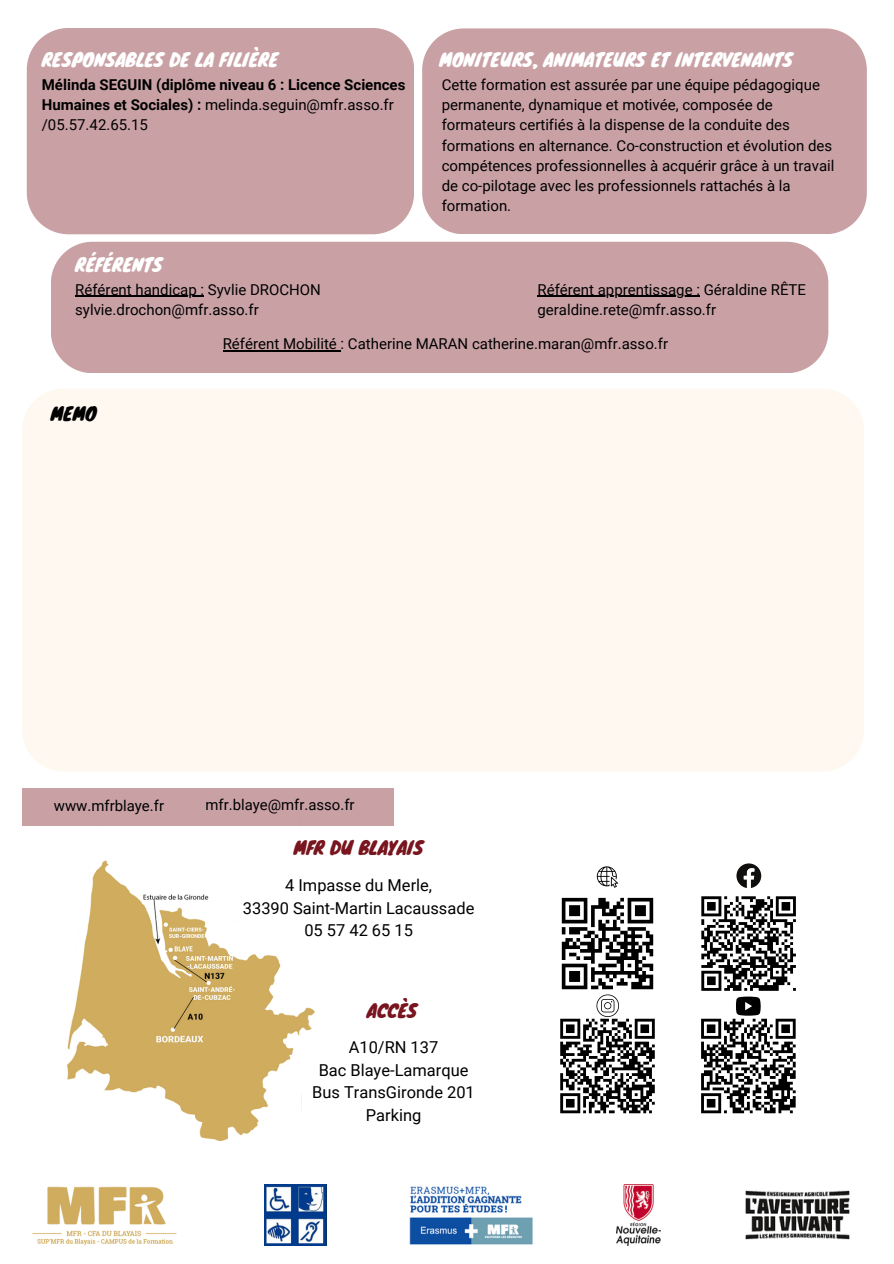
<style>
.page{position:relative;width:894px;height:1264px;background:#fff}
.page>*{position:absolute;margin:0;border:0;box-sizing:border-box;transform-origin:0 0}
.t1{font:18px "Knewave";color:#fff}
.t2{font:18px "Knewave";color:#78151e}
.t3{font:18px "Knewave";color:#000}
.t4{font:16.5px/22.5px "Roboto";color:#000;text-align:center}
.t5{font:15px/20.2px "Roboto";color:#000}
.t6{font:700 15px/20.2px "Roboto";color:#000}
.s1{font-weight:400}
</style>
<div class="page">
<div style="left:27px;top:28px;width:387px;height:206px;background:#c9a1a5"></div>
<div style="left:422px;top:28px;width:444px;height:206px;background:#c9a1a5"></div>
<div style="left:51px;top:242px;width:777px;height:131px;background:#c9a1a5"></div>
<hr style="left:75px;top:296px;width:129px;height:1px;background:#000">
<hr style="left:537px;top:296px;width:162px;height:1px;background:#000">
<hr style="left:223px;top:350px;width:117px;height:1px;background:#000">
<img style="left:32px;top:1186px;width:145px;height:59px">
<img style="left:264px;top:1184px;width:62px;height:61px">
<img style="left:409px;top:1186px;width:124px;height:59px">
<img style="left:616px;top:1184px;width:44px;height:61px">
<img style="left:745px;top:1190px;width:105px;height:50px">
<img style="left:67px;top:860px;width:247px;height:280px">
<div style="left:22px;top:788px;width:371px;height:38px;background:#c9a1a5"></div>
<svg style="left:596px;top:866px;width:22px;height:21px"></svg>
<svg style="left:736px;top:863px;width:25px;height:25px"></svg>
<svg style="left:560px;top:897px;width:95px;height:217px"></svg>
<svg style="left:701px;top:896px;width:95px;height:218px"></svg>
<div style="left:22px;top:389px;width:841px;height:382px;background:#fff8f1"></div>
<p class="t1" style="left:42px;top:45px;width:238px">RESPONSABLES DE LA FILIÈRE</p>
<h1 class="t1" style="left:439px;top:45px;width:354px">MONITEURS, ANIMATEURS ET INTERVENANTS</h1>
<p class="t5" style="left:441px;top:74px;width:394px">Cette formation est assurée par une équipe pédagogique permanente, dynamique et motivée, composée de formateurs certifiés à la dispense de la conduite des formations en alternance. Co-construction et évolution des compétences professionnelles à acquérir grâce à un travail de co-pilotage avec les professionnels rattachés à la formation.</p>
<h1 class="t6" style="left:42px;top:74px;width:365px">Mélinda SEGUIN (diplôme niveau 6 : Licence Sciences<br>Humaines et Sociales) : <span class="s1">melinda.seguin@mfr.asso.fr /05.57.42.65.15</span></h1>
<h1 class="t1" style="left:75px;top:250px;width:89px">RÉFÉRENTS</h1>
<p class="t5" style="left:75px;top:279px;width:247px">Référent handicap : Syvlie DROCHON</p>
<p class="t5" style="left:75px;top:300px;width:185px">sylvie.drochon@mfr.asso.fr</p>
<p class="t5" style="left:537px;top:279px;width:270px">Référent apprentissage : Géraldine RÊTE</p>
<p class="t5" style="left:537px;top:300px;width:180px">geraldine.rete@mfr.asso.fr</p>
<p class="t5" style="left:223px;top:334px;width:447px">Référent Mobilité : Catherine MARAN catherine.maran@mfr.asso.fr</p>
<p class="t3" style="left:51px;top:399px;width:47px">MEMO</p>
<p class="t5" style="left:54px;top:795px;width:112px">www.mfrblaye.fr</p>
<p class="t5" style="left:205px;top:795px;width:151px">mfr.blaye@mfr.asso.fr</p>
<h1 class="t2" style="left:294px;top:832px;width:131px">MFR DU BLAYAIS</h1>
<h2 class="t4" style="left:243px;top:874px;width:233px">4 Impasse du Merle,<br>33390 Saint-Martin Lacaussade<br>05 57 42 65 15</h2>
<p class="t2" style="left:367px;top:995px;width:52px">ACCÈS</p>
<p class="t4" style="left:312px;top:1036px;width:164px">A10/RN 137<br>Bac Blaye-Lamarque<br>Bus TransGironde 201<br>Parking</p>
</div>
